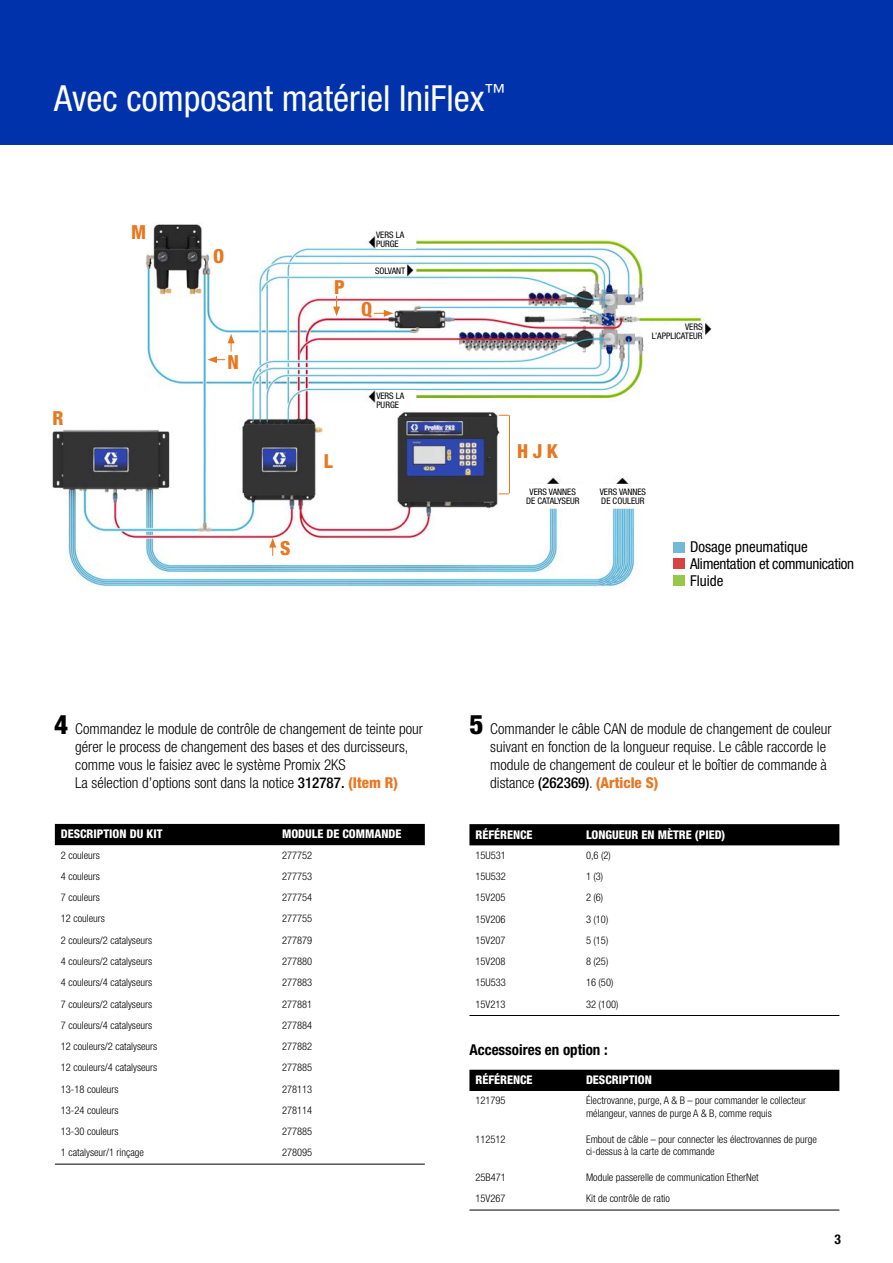
<style>
.page{position:relative;width:893px;height:1263px;background:#fff}
.page>*{position:absolute;margin:0;border:0;box-sizing:border-box;transform-origin:0 0}
.t1{font:condensed 36px "Helvetica Neue LT Std";color:#fff}
.t2{font:800 condensed 27px "Helvetica Neue LT Std";color:#000}
.t3{font:800 condensed 19.35px "Helvetica Neue LT Std";color:#e87722}
.t4{font:300 condensed 15px/18px "Helvetica Neue LT Std";color:#000}
.t5{font:condensed 15px/17.1px "Helvetica Neue LT Std";letter-spacing:-.015em;color:#000}
.t6{font:700 condensed 15px "Helvetica Neue LT Std";color:#000}
.t7{font:700 condensed 13.5px "Helvetica Neue LT Std";color:#000}
.t8{font:800 condensed 12px "Helvetica Neue LT Std";color:#fff}
.t9{font:300 condensed 10.5px/12.6px "Helvetica Neue LT Std";color:#000}
.t10{font:condensed 9px/9px "Helvetica Neue LT Std";color:#000}
.s1{font-weight:500}
.s2{font-weight:800;color:#e87722}
</style>
<div class="page">
<div style="left:0;top:0;width:893px;height:145px;background:#0033ab"></div>
<div style="left:55px;top:824px;width:370px;height:21px;background:#000"></div>
<hr style="left:55px;top:1164px;width:221px;height:1px;background:#000">
<hr style="left:276px;top:1164px;width:149px;height:1px;background:#000">
<div style="left:469px;top:824px;width:370px;height:21px;background:#000"></div>
<hr style="left:469px;top:1015px;width:111px;height:1px;background:#000">
<hr style="left:580px;top:1015px;width:259px;height:1px;background:#000">
<div style="left:469px;top:1070px;width:370px;height:21px;background:#000"></div>
<hr style="left:469px;top:1210px;width:111px;height:1px;background:#000">
<hr style="left:580px;top:1210px;width:259px;height:1px;background:#000">
<img style="left:52px;top:224px;width:660px;height:363px">
<svg style="left:269px;top:538px;width:7px;height:18px"></svg>
<svg style="left:333px;top:296px;width:7px;height:20px"></svg>
<svg style="left:374px;top:310px;width:19px;height:7px"></svg>
<svg style="left:207px;top:334px;width:28px;height:29px"></svg>
<hr style="left:509px;top:415px;width:1px;height:78px;background:#e87722">
<div style="left:673px;top:542px;width:12px;height:11px;background:#72b9d8"></div>
<div style="left:673px;top:558px;width:12px;height:11px;background:#d74242"></div>
<div style="left:673px;top:575px;width:12px;height:11px;background:#96c74a"></div>
<div style="left:593px;top:485px;width:60px;height:23px;background:#fff"></div>
<div style="left:521px;top:485px;width:64px;height:23px;background:#fff"></div>
<svg style="left:639px;top:324px;width:64px;height:26px"></svg>
<div style="left:342px;top:264px;width:63px;height:12px;background:#fff"></div>
<div style="left:376px;top:230px;width:40px;height:18px;background:#fff"></div>
<div style="left:376px;top:390px;width:40px;height:21px;background:#fff"></div>
<h1 class="t1" style="left:54px;top:77px;width:453px">Avec composant matériel IniFlex<sup>™</sup></h1>
<h3 class="t3" style="left:52px;top:406px;width:13px">R</h3>
<h3 class="t3" style="left:131px;top:220px;width:17px">M</h3>
<h3 class="t3" style="left:213px;top:244px;width:13px">O</h3>
<h3 class="t3" style="left:227px;top:350px;width:13px">N</h3>
<h3 class="t3" style="left:280px;top:536px;width:12px">S</h3>
<h3 class="t3" style="left:334px;top:275px;width:12px">P</h3>
<p class="t10" style="left:376px;top:230px;width:30px">VERS LA<br>PURGE</p>
<p class="t10" style="left:375px;top:266px;width:32px">SOLVANT</p>
<h3 class="t3" style="left:361px;top:297px;width:13px">Q</h3>
<h3 class="t3" style="left:324px;top:449px;width:10px">L</h3>
<p class="t10" style="left:376px;top:391px;width:30px">VERS LA<br>PURGE</p>
<p class="t10" style="left:652px;top:323px;width:52px;text-align:right">VERS<br>L’APPLICATEUR</p>
<h3 class="t3" style="left:517px;top:439px;width:42px">HJK</h3>
<p class="t10" style="left:526px;top:487px;width:55px;text-align:center">VERS VANNES<br>DE CATALYSEUR</p>
<p class="t10" style="left:600px;top:487px;width:48px">VERS VANNES<br>DE COULEUR</p>
<h3 class="t5" style="left:690px;top:538px;width:166px">Dosage pneumatique<br>Alimentation et communication<br>Fluide</h3>
<h2 class="t2" style="left:54px;top:707px;width:16px">4</h2>
<h2 class="t2" style="left:469px;top:707px;width:16px">5</h2>
<h3 class="t4" style="left:75px;top:719px;width:349px">Commandez le module de contrôle de changement de teinte pour gérer le process de changement des bases et des durcisseurs, comme vous le faisiez avec le système Promix 2KS<br>La sélection d’options sont dans la notice <span class="s1">312787.</span> <span class="s2">(Item R)</span></h3>
<h3 class="t4" style="left:490px;top:719px;width:343px">Commander le câble CAN de module de changement de couleur suivant en fonction de la longueur requise. Le câble raccorde le module de changement de couleur et le boîtier de commande à distance <span class="s1">(262369)</span>. <span class="s2">(Article S)</span></h3>
<p class="t8" style="left:61px;top:827px;width:103px">DESCRIPTION DU KIT</p>
<p class="t8" style="left:282px;top:827px;width:121px">MODULE DE COMMANDE</p>
<p class="t9" style="left:61px;top:848px;width:41px">2 couleurs</p>
<p class="t9" style="left:282px;top:848px;width:32px">277752</p>
<p class="t9" style="left:61px;top:870px;width:41px">4 couleurs</p>
<p class="t9" style="left:282px;top:870px;width:32px">277753</p>
<p class="t9" style="left:61px;top:891px;width:41px">7 couleurs</p>
<p class="t9" style="left:282px;top:891px;width:32px">277754</p>
<p class="t9" style="left:61px;top:912px;width:46px">12 couleurs</p>
<p class="t9" style="left:282px;top:912px;width:32px">277755</p>
<p class="t9" style="left:61px;top:934px;width:93px">2 couleurs/2 catalyseurs</p>
<p class="t9" style="left:282px;top:934px;width:32px">277879</p>
<p class="t9" style="left:61px;top:955px;width:93px">4 couleurs/2 catalyseurs</p>
<p class="t9" style="left:282px;top:955px;width:32px">277880</p>
<p class="t9" style="left:61px;top:976px;width:93px">4 couleurs/4 catalyseurs</p>
<p class="t9" style="left:282px;top:976px;width:32px">277883</p>
<p class="t9" style="left:61px;top:997px;width:93px">7 couleurs/2 catalyseurs</p>
<p class="t9" style="left:282px;top:997px;width:32px">277881</p>
<p class="t9" style="left:61px;top:1019px;width:93px">7 couleurs/4 catalyseurs</p>
<p class="t9" style="left:282px;top:1019px;width:32px">277884</p>
<p class="t9" style="left:61px;top:1040px;width:98px">12 couleurs/2 catalyseurs</p>
<p class="t9" style="left:282px;top:1040px;width:32px">277882</p>
<p class="t9" style="left:61px;top:1061px;width:98px">12 couleurs/4 catalyseurs</p>
<p class="t9" style="left:282px;top:1061px;width:32px">277885</p>
<p class="t9" style="left:61px;top:1082px;width:59px">13-18 couleurs</p>
<p class="t9" style="left:282px;top:1082px;width:32px">278113</p>
<p class="t9" style="left:61px;top:1104px;width:59px">13-24 couleurs</p>
<p class="t9" style="left:282px;top:1104px;width:32px">278114</p>
<p class="t9" style="left:61px;top:1125px;width:59px">13-30 couleurs</p>
<p class="t9" style="left:282px;top:1125px;width:32px">277885</p>
<p class="t9" style="left:61px;top:1146px;width:85px">1 catalyseur/1 rinçage</p>
<p class="t9" style="left:282px;top:1146px;width:32px">278095</p>
<p class="t8" style="left:475px;top:827px;width:59px">RÉFÉRENCE</p>
<p class="t8" style="left:586px;top:827px;width:141px">LONGUEUR EN MÈTRE (PIED)</p>
<p class="t9" style="left:475px;top:849px;width:32px">15U531</p>
<p class="t9" style="left:586px;top:849px;width:26px">0,6 (2)</p>
<p class="t9" style="left:475px;top:870px;width:32px">15U532</p>
<p class="t9" style="left:586px;top:870px;width:19px">1 (3)</p>
<p class="t9" style="left:475px;top:891px;width:32px">15V205</p>
<p class="t9" style="left:586px;top:891px;width:19px">2 (6)</p>
<p class="t9" style="left:475px;top:912px;width:32px">15V206</p>
<p class="t9" style="left:586px;top:912px;width:24px">3 (10)</p>
<p class="t9" style="left:475px;top:934px;width:32px">15V207</p>
<p class="t9" style="left:586px;top:934px;width:24px">5 (15)</p>
<p class="t9" style="left:475px;top:955px;width:32px">15V208</p>
<p class="t9" style="left:586px;top:955px;width:24px">8 (25)</p>
<p class="t9" style="left:475px;top:976px;width:32px">15U533</p>
<p class="t9" style="left:586px;top:976px;width:29px">16 (50)</p>
<p class="t9" style="left:475px;top:998px;width:32px">15V213</p>
<p class="t9" style="left:586px;top:998px;width:34px">32 (100)</p>
<h3 class="t6" style="left:469px;top:1040px;width:140px">Accessoires en option :</h3>
<p class="t8" style="left:475px;top:1072px;width:59px">RÉFÉRENCE</p>
<p class="t8" style="left:586px;top:1072px;width:67px">DESCRIPTION</p>
<p class="t9" style="left:475px;top:1094px;width:32px">121795</p>
<p class="t9" style="left:586px;top:1094px;width:222px">Électrovanne, purge, A &amp; B – pour commander le collecteur mélangeur, vannes de purge A &amp; B, comme requis</p>
<p class="t9" style="left:475px;top:1133px;width:32px">112512</p>
<p class="t9" style="left:586px;top:1133px;width:232px">Embout de câble – pour connecter les électrovannes de purge ci-dessus à la carte de commande</p>
<p class="t9" style="left:475px;top:1171px;width:32px">25B471</p>
<p class="t9" style="left:586px;top:1171px;width:174px">Module passerelle de communication EtherNet</p>
<p class="t9" style="left:475px;top:1192px;width:32px">15V267</p>
<p class="t9" style="left:586px;top:1192px;width:85px">Kit de contrôle de ratio</p>
<p class="t7" style="left:834px;top:1231px;width:8px">3</p>
</div>
